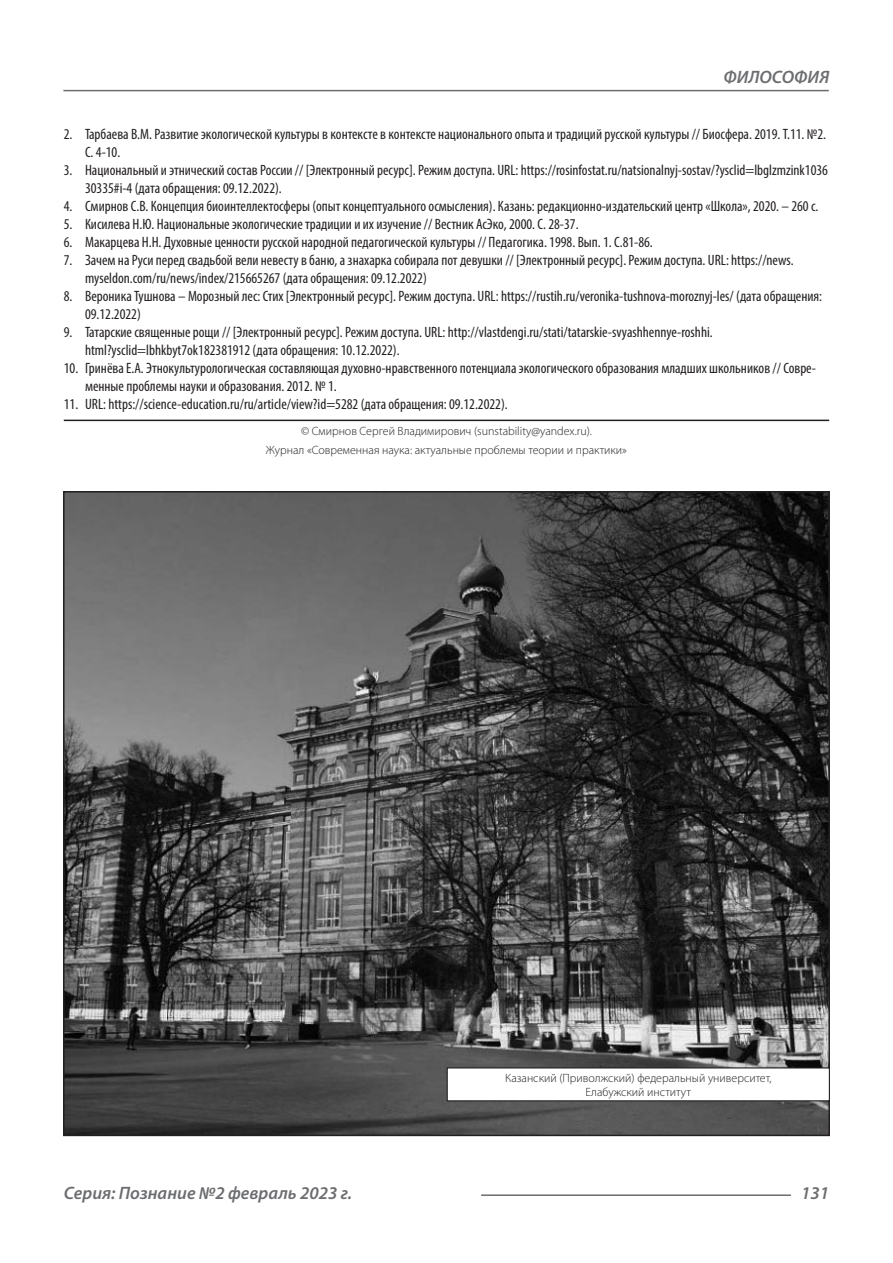
<style>
.page{position:relative;width:893px;height:1263px;background:#fff}
.page>*{position:absolute;margin:0;border:0;box-sizing:border-box;transform-origin:0 0}
.t1{font:italic 600 18px "Myriad Pro";color:#6c6d70}
.t2{font:condensed 15px/18px "Myriad Pro";color:#231f20}
.Автор_копирайт{font:300 12px "Myriad Pro";color:#231f20}
</style>
<div class="page">
<hr style="left:63px;top:90px;width:766px;height:1px;background:#6c6d70">
<hr style="left:481px;top:1194px;width:310px;height:2px;background:#6c6d70">
<hr style="left:64px;top:420px;width:765px;height:1px;background:#231f20">
<img style="left:66px;top:494px;width:761px;height:639px">
<div style="left:447px;top:1068px;width:382px;height:33px;background:#fff"></div>
<div style="left:447px;top:1067px;width:383px;height:34px;border:1px solid #231f20"></div>
<p class="t1" style="left:723px;top:66px;width:107px">ФИЛОСОФИЯ</p>
<p class="t2" style="left:85px;top:125px;width:743px;text-indent:-21px">2. Тарбаева В.М. Развитие экологической культуры в контексте в контексте национального опыта и традиций русской культуры // Биосфера. 2019. Т.11. №2.<br>С. 4-10.</p>
<p class="t2" style="left:85px;top:161px;width:744px;text-indent:-21px">3. Национальный и этнический состав России // [Электронный ресурс]. Режим доступа. URL: https://rosinfostat.ru/natsionalnyj-sostav/?ysclid=lbglzmzink1036<br>30335#i-4 (дата обращения: 09.12.2022).</p>
<p class="t2" style="left:64px;top:197px;width:756px">4. Смирнов С.В. Концепция биоинтеллектосферы (опыт концептуального осмысления). Казань: редакционно-издательский центр «Школа», 2020. – 260 с.</p>
<p class="t2" style="left:64px;top:215px;width:516px">5. Кисилева Н.Ю. Национальные экологические традиции и их изучение // Вестник АсЭко, 2000. С. 28-37.</p>
<p class="t2" style="left:64px;top:233px;width:591px">6. Макарцева Н.Н. Духовные ценности русской народной педагогической культуры // Педагогика. 1998. Вып. 1. С.81-86.</p>
<p class="t2" style="left:85px;top:251px;width:710px;text-indent:-21px">7. Зачем на Руси перед свадьбой вели невесту в баню, а знахарка собирала пот девушки // [Электронный ресурс]. Режим доступа. URL: https://news. myseldon.com/ru/news/index/215665267 (дата обращения: 09.12.2022)</p>
<p class="t2" style="left:85px;top:287px;width:739px;text-indent:-21px">8. Вероника Тушнова – Морозный лес: Стих [Электронный ресурс]. Режим доступа. URL: https://rustih.ru/veronika-tushnova-moroznyj-les/ (дата обращения:<br>09.12.2022)</p>
<p class="t2" style="left:85px;top:323px;width:629px;text-indent:-21px">9. Татарские священные рощи // [Электронный ресурс]. Режим доступа. URL: http://vlastdengi.ru/stati/tatarskie-svyashhennye-roshhi. html?ysclid=lbhkbyt7ok182381912 (дата обращения: 10.12.2022).</p>
<p class="t2" style="left:85px;top:359px;width:732px;text-indent:-21px">10. Гринёва Е.А. Этнокультурологическая составляющая духовно-нравственного потенциала экологического образования младших школьников // Совре&shy;менные проблемы науки и образования. 2012. № 1.</p>
<p class="t2" style="left:64px;top:395px;width:445px">11. URL: https://science-education.ru/ru/article/view?id=5282 (дата обращения: 09.12.2022).</p>
<p class="Автор_копирайт" style="left:301px;top:423px;width:292px">© Смирнов Сергей Владимирович (sunstability@yandex.ru).</p>
<p class="Автор_копирайт" style="left:266px;top:443px;width:363px">Журнал «Современная наука: актуальные проблемы теории и практики»</p>
<p class="Автор_копирайт" style="left:505px;top:1070px;width:268px">Казанский (Приволжский) федеральный университет,</p>
<p class="Автор_копирайт" style="left:585px;top:1085px;width:107px">Елабужский институт</p>
<p class="t1" style="left:64px;top:1182px;width:290px">Серия: Познание №2 февраль 2023 г.</p>
<p class="t1" style="left:801px;top:1182px;width:30px">131</p>
</div>
